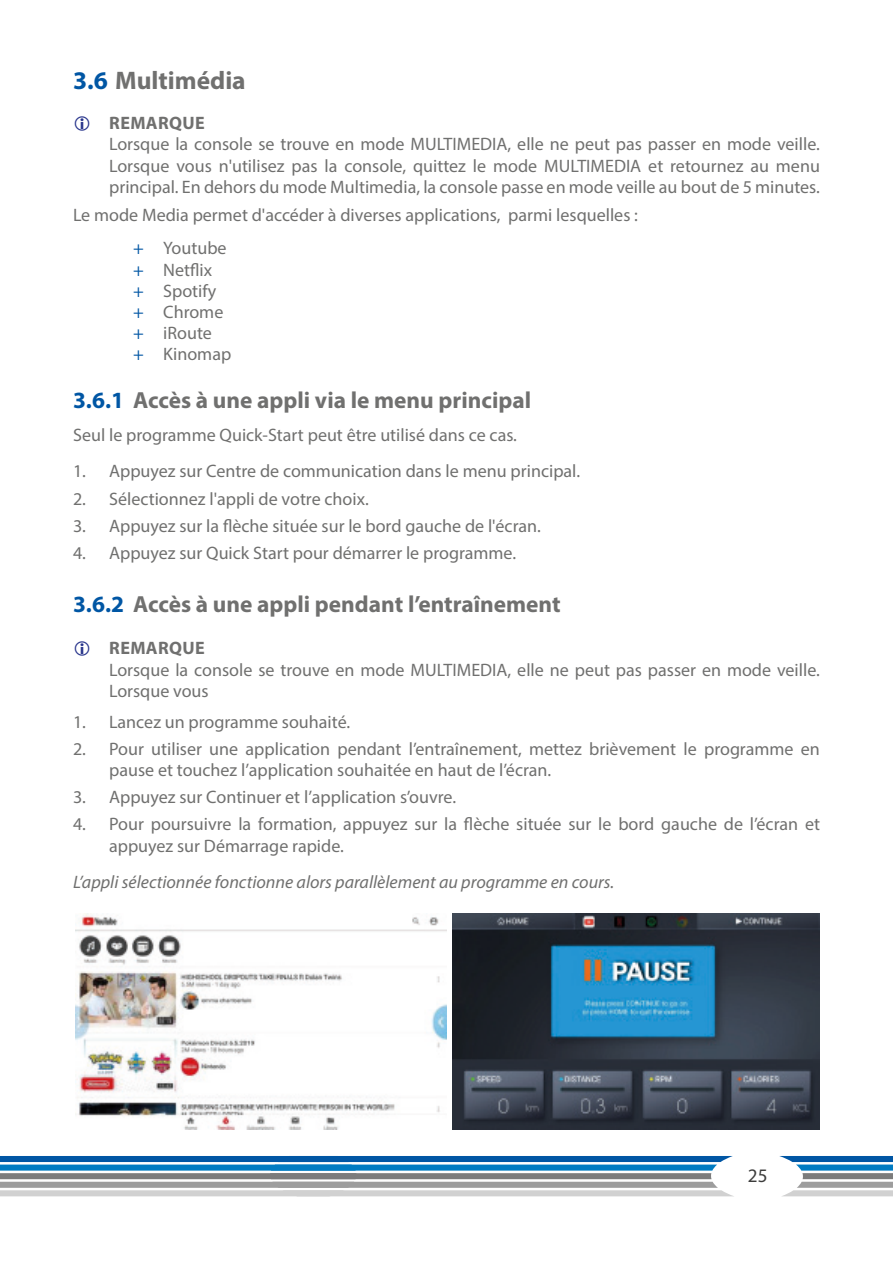
<style>
.page{position:relative;width:893px;height:1263px;background:#fff}
.page>*{position:absolute;margin:0;border:0;box-sizing:border-box;transform-origin:0 0}
.t1{font:700 25.5px "Myriad Pro";color:#70706f}
.t2{font:700 23.4px "Myriad Pro";color:#70706f}
.t3{font:19.2px "Myriad Pro";color:#3d3d3c}
.Text_Hinweise{font:18px/21.6px "Myriad Pro";color:#70706f}
.t4{font:italic 18px "Myriad Pro";color:#70706f}
.Einf__Abs{font:18px "Myriad Pro";color:#70706f}
.t5{font:700 18px "Myriad Pro";letter-spacing:.02em;color:#70706f}
.s1{color:#0056a4}
</style>
<div class="page">
<img style="left:452px;top:913px;width:368px;height:216px">
<img style="left:76px;top:913px;width:370px;height:216px">
<svg style="left:779px;top:1156px;width:114px;height:40px"></svg>
<svg style="left:0;top:1156px;width:733px;height:40px"></svg>
<p class="t1" style="left:73px;top:64px;width:174px"><span class="s1">3.6</span> Multimédia</p>
<p class="t5" style="left:109px;top:111px;width:97px">REMARQUE</p>
<p class="Text_Hinweise" style="left:109px;top:133px;width:712px;text-align:justify">Lorsque la console se trouve en mode MULTIMEDIA, elle ne peut pas passer en mode veille.<br>Lorsque vous n'utilisez pas la console, quittez le mode MULTIMEDIA et retournez au menu principal. En dehors du mode Multimedia, la console passe en mode veille au bout de 5 minutes.</p>
<p class="Einf__Abs" style="left:73px;top:204px;width:566px">Le mode Media permet d'accéder à diverses applications, parmi lesquelles :</p>
<p class="Text_Hinweise" style="left:133px;top:237px;width:95px"><span class="s1">+</span> Youtube</p>
<p class="Text_Hinweise" style="left:133px;top:258px;width:80px"><span class="s1">+</span> Netflix</p>
<p class="Text_Hinweise" style="left:133px;top:280px;width:85px"><span class="s1">+</span> Spotify</p>
<p class="Text_Hinweise" style="left:133px;top:301px;width:92px"><span class="s1">+</span> Chrome</p>
<p class="Text_Hinweise" style="left:133px;top:322px;width:80px"><span class="s1">+</span> iRoute</p>
<p class="Text_Hinweise" style="left:133px;top:343px;width:100px"><span class="s1">+</span> Kinomap</p>
<p class="t2" style="left:73px;top:385px;width:460px"><span class="s1">3.6.1</span> Accès à une appli via le menu principal</p>
<p class="Text_Hinweise" style="left:73px;top:424px;width:445px">Seul le programme Quick-Start peut être utilisé dans ce cas.</p>
<p class="Text_Hinweise" style="left:73px;top:460px;width:509px">1. Appuyez sur Centre de communication dans le menu principal.</p>
<p class="Text_Hinweise" style="left:73px;top:487px;width:297px">2. Sélectionnez l'appli de votre choix.</p>
<p class="Text_Hinweise" style="left:73px;top:515px;width:469px">3. Appuyez sur la flèche située sur le bord gauche de l'écran.</p>
<p class="Text_Hinweise" style="left:73px;top:542px;width:445px">4. Appuyez sur Quick Start pour démarrer le programme.</p>
<p class="t2" style="left:73px;top:589px;width:489px"><span class="s1">3.6.2</span> Accès à une appli pendant l’entraînement</p>
<p class="t5" style="left:109px;top:636px;width:97px">REMARQUE</p>
<p class="Text_Hinweise" style="left:109px;top:658px;width:712px">Lorsque la console se trouve en mode MULTIMEDIA, elle ne peut pas passer en mode veille.<br>Lorsque vous</p>
<p class="Text_Hinweise" style="left:73px;top:710px;width:279px">1. Lancez un programme souhaité.</p>
<p class="Text_Hinweise" style="left:109px;top:738px;width:712px;line-height:21.1px;text-indent:-36px">2. Pour utiliser une application pendant l’entraînement, mettez brièvement le programme en pause et touchez l’application souhaitée en haut de l’écran.</p>
<p class="Text_Hinweise" style="left:73px;top:786px;width:385px">3. Appuyez sur Continuer et l’application s’ouvre.</p>
<p class="Text_Hinweise" style="left:109px;top:813px;width:712px;line-height:21.1px;text-indent:-36px">4. Pour poursuivre la formation, appuyez sur la flèche située sur le bord gauche de l’écran et appuyez sur Démarrage rapide.</p>
<p class="t4" style="left:73px;top:871px;width:543px">L’appli sélectionnée fonctionne alors parallèlement au programme en cours.</p>
<p class="t3" style="left:748px;top:1164px;width:21px">25</p>
</div>
